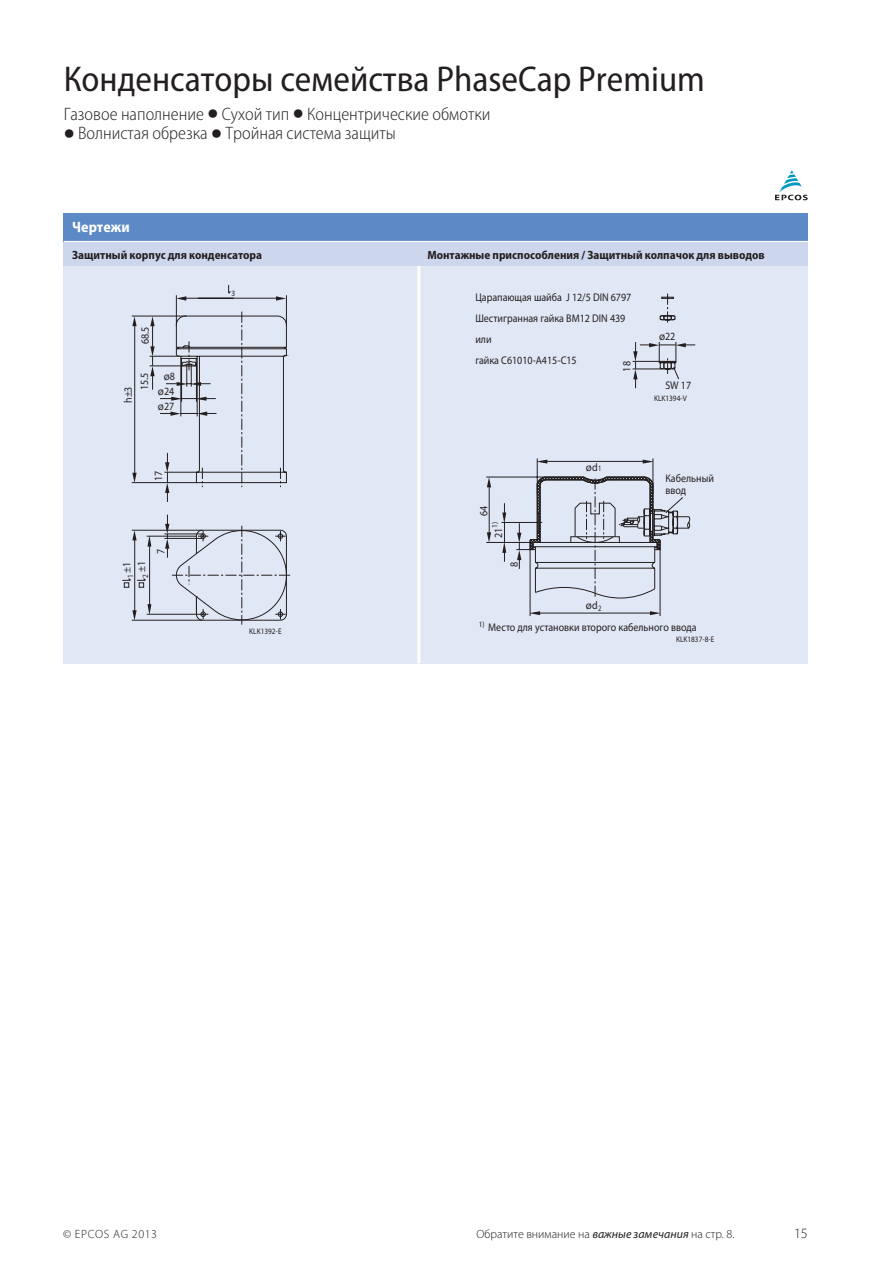
<style>
.page{position:relative;width:893px;height:1263px;background:#fff}
.page>*{position:absolute;margin:0;border:0;box-sizing:border-box;transform-origin:0 0}
.t1{font:semi-condensed 36px "Myriad Pro";color:#231f20}
.t2{font:300 semi-condensed 18px "Myriad Pro";color:#231f20}
.t3{font:700 semi-condensed 15px "Myriad Pro";color:#fff}
.t4{font:300 14.25px "Myriad Pro";color:#231f20}
.t5{font:700 semi-condensed 12px "Myriad Pro";color:#231f20}
.t6{font:300 12px "Myriad Pro";color:#231f20}
.t7{font:300 12px "Myriad Pro";letter-spacing:.05em;color:#231f20}
.t8{font:11.1px/21px "Myriad Pro";color:#231f20;scale:.9 1}
.t9{font:11.1px/14.9px "Myriad Pro";color:#231f20;text-align:center}
.t10{font:8.1px/14.9px "Myriad Pro";color:#231f20;scale:.9 1}
.s1{font-weight:700;font-stretch:normal;font-size:32.4px}
.s2{font-size:8.1px}
.s3{font-weight:400;font-style:italic}
</style>
<div class="page">
<div style="left:64px;top:213px;width:744px;height:450px;background:#e1e8f5"></div>
<div style="left:64px;top:213px;width:744px;height:29px;background:#5c8ac7"></div>
<hr style="left:64px;top:241px;width:744px;height:3px;background:#fff">
<svg style="left:633px;top:342px;width:62px;height:46px"></svg>
<svg style="left:660px;top:294px;width:16px;height:29px"></svg>
<svg style="left:122px;top:285px;width:169px;height:340px"></svg>
<hr style="left:537px;top:458px;width:1px;height:36px;background:#231f20">
<hr style="left:653px;top:458px;width:1px;height:36px;background:#231f20">
<hr style="left:530px;top:550px;width:1px;height:66px;background:#231f20">
<hr style="left:660px;top:550px;width:1px;height:66px;background:#231f20">
<hr style="left:486px;top:542px;width:47px;height:1px;background:#231f20">
<hr style="left:501px;top:522px;width:34px;height:1px;background:#231f20">
<hr style="left:486px;top:477px;width:59px;height:1px;background:#231f20">
<hr style="left:546px;top:461px;width:99px;height:1px;background:#231f20">
<svg style="left:537px;top:460px;width:10px;height:4px"></svg>
<svg style="left:643px;top:460px;width:10px;height:4px"></svg>
<hr style="left:539px;top:613px;width:114px;height:1px;background:#231f20">
<svg style="left:530px;top:611px;width:10px;height:4px"></svg>
<svg style="left:650px;top:611px;width:11px;height:4px"></svg>
<svg style="left:487px;top:477px;width:4px;height:10px"></svg>
<hr style="left:489px;top:484px;width:1px;height:49px;background:#231f20">
<svg style="left:487px;top:532px;width:4px;height:10px"></svg>
<svg style="left:502px;top:503px;width:4px;height:59px"></svg>
<svg style="left:516px;top:476px;width:174px;height:122px"></svg>
<hr style="left:417px;top:244px;width:3px;height:419px;background:#fff">
<svg style="left:775px;top:170px;width:33px;height:30px"></svg>
<div style="left:64px;top:242px;width:744px;height:24px;background:#ccd6ec"></div>
<h1 class="t1" style="left:64px;top:59px;width:643px">Конденсаторы семейства PhaseCap Premium</h1>
<h2 class="t2" style="left:64px;top:104px;width:428px">Газовое наполнение <span class="s1">•</span> Сухой тип <span class="s1">•</span> Концентрические обмотки</h2>
<h2 class="t2" style="left:64px;top:124px;width:334px"><span class="s1">•</span> Волнистая обрезка <span class="s1">•</span> Тройная система защиты</h2>
<h3 class="t3" style="left:72px;top:219px;width:59px">Чертежи</h3>
<p class="t5" style="left:72px;top:248px;width:191px">Защитный корпус для конденсатора</p>
<p class="t5" style="left:427px;top:248px;width:339px">Монтажные приспособления / Защитный колпачок для выводов</p>
<p class="t8" style="left:117px;top:403px;width:20px;rotate:-90deg">h±3</p>
<p class="t8" style="left:134px;top:344px;width:21px;rotate:-90deg">68.5</p>
<p class="t8" style="left:134px;top:390px;width:21px;rotate:-90deg">15.5</p>
<p class="t9" style="left:158px;top:369px;width:19px">ø8 ø24 ø27</p>
<p class="t8" style="left:148px;top:481px;width:13px;rotate:-90deg">17</p>
<p class="t8" style="left:150px;top:554px;width:7px;rotate:-90deg">7</p>
<p class="t8" style="left:119px;top:573px;width:15px;line-height:14.9px;rotate:-90deg">±1 ±1</p>
<p class="t10" style="left:123px;top:578px;width:6px;rotate:-90deg">1<br>2</p>
<p class="t10" style="left:231px;top:286px;width:6px">3</p>
<p class="t10" style="left:249px;top:623px;width:37px">KLK1392-E</p>
<p class="t8" style="left:475px;top:286px;width:175px">Царапающая шайба J 12/5 DIN 6797<br>Шестигранная гайка BM12 DIN 439 или<br>гайка C61010-A415-C15</p>
<p class="t8" style="left:616px;top:372px;width:13px;rotate:-90deg">18</p>
<p class="t9" style="left:659px;top:328px;width:18px">ø22</p>
<p class="t8" style="left:665px;top:375px;width:30px">SW 17</p>
<p class="t10" style="left:654px;top:391px;width:38px">KLK1394-V</p>
<p class="t8" style="left:473px;top:516px;width:13px;rotate:-90deg">64</p>
<p class="t8" style="left:488px;top:538px;width:19px;rotate:-90deg">21<sup>1)</sup></p>
<p class="t8" style="left:503px;top:566px;width:7px;rotate:-90deg">8</p>
<p class="t9" style="left:586px;top:460px;width:17px">ød<span class="s2">1</span></p>
<p class="t9" style="left:586px;top:598px;width:17px">ød<sub>2</sub></p>
<p class="t8" style="left:665px;top:472px;width:55px;line-height:12px">Кабельный ввод</p>
<p class="t10" style="left:479px;top:616px;width:8px">1)</p>
<p class="t8" style="left:488px;top:617px;width:233px">Место для установки второго кабельного ввода</p>
<p class="t10" style="left:676px;top:631px;width:44px">KLK1837-8-E</p>
<p class="t7" style="left:63px;top:1227px;width:96px">© EPCOS AG 2013</p>
<p class="t6" style="left:476px;top:1227px;width:259px">Обратите внимание на <span class="s3">важные замечания</span> на стр. 8.</p>
<p class="t4" style="left:794px;top:1226px;width:15px">15</p>
</div>
